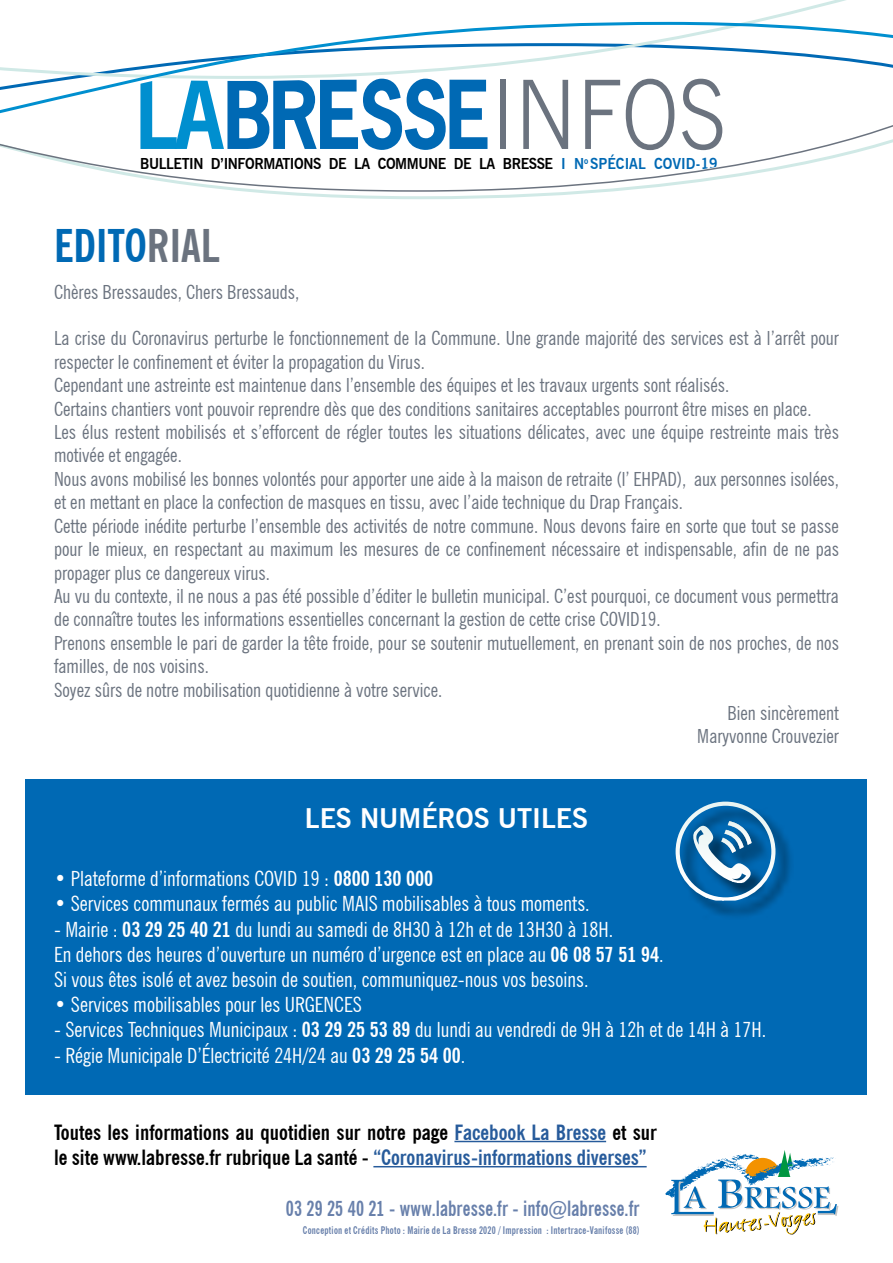
<style>
.page{position:relative;width:893px;height:1263px;background:#fff}
.page>*{position:absolute;margin:0;border:0;box-sizing:border-box;transform-origin:0 0}
.t1{font:103.8px "News Gothic Cnd B";letter-spacing:-.03em;color:#0069b4}
.t2{font:700 condensed 45px "News Gothic BT";color:#0069b4}
.t3{font:700 27px "News Gothic BT";color:#fff}
.t4{font:condensed 21px/25.2px "News Gothic BT";color:#fff}
.t5{font:700 condensed 21px/25.2px "News Gothic BT";color:#000}
.t6{font:700 condensed 21px "News Gothic BT";letter-spacing:.01em;color:#6880ab;scale:.89 1}
.t7{font:condensed 19.5px "News Gothic BT";color:#6b737f}
.t8{font:700 15px "News Gothic BT";letter-spacing:-.03em;color:#000;scale:.95 1}
.t9{font:700 15px "News Gothic BT";color:#0069b4;scale:.95 1}
.t10{font:700 condensed 10.5px "News Gothic BT";letter-spacing:.03em;color:#6880ab;scale:.89 1}
.s1{color:#008fcf}
.s2{font-family:"News Gothic BT";font-weight:300;font-size:95.7px;color:#6b737f}
.s3{color:#6b737f}
.s4{font-weight:700}
.s5{color:#275b9b}
</style>
<div class="page">
<svg style="left:253px;top:192px;width:349px;height:8px"></svg>
<svg style="left:755px;top:0;width:91px;height:20px"></svg>
<svg style="left:0;top:20px;width:893px;height:94px"></svg>
<svg style="left:665px;top:1150px;width:173px;height:84px"></svg>
<div style="left:26px;top:779px;width:841px;height:316px;background:#0069b4"></div>
<svg style="left:0;top:125px;width:893px;height:67px"></svg>
<div style="left:678px;top:804px;width:116px;height:116px;background:#000;opacity:.5"></div>
<svg style="left:676px;top:802px;width:99px;height:98px"></svg>
<hr style="left:454px;top:1141px;width:152px;height:1px;background:#275b9b">
<hr style="left:373px;top:1166px;width:274px;height:1px;background:#275b9b">
<h1 class="t1" style="left:136px;top:71px;width:591px"><span class="s1">LA</span>BRESSE<span class="s2">INFOS</span></h1>
<p class="t8" style="left:140px;top:154px;width:436px">BULLETIN D’INFORMATIONS DE LA COMMUNE DE LA BRESSE</p>
<p class="t9" style="left:561px;top:154px;width:166px">I N<sup>o</sup> SPÉCIAL COVID-19</p>
<h2 class="t2" style="left:54px;top:218px;width:167px">EDITO<span class="s3">RIAL</span></h2>
<p class="t7" style="left:54px;top:280px;width:247px">Chères Bressaudes, Chers Bressauds,</p>
<p class="t7" style="left:54px;top:327px;width:786px">La crise du Coronavirus perturbe le fonctionnement de la Commune. Une grande majorité des services est à l’arrêt pour</p>
<p class="t7" style="left:54px;top:350px;width:372px">respecter le confinement et éviter la propagation du Virus.</p>
<p class="t7" style="left:54px;top:373px;width:677px">Cependant une astreinte est maintenue dans l’ensemble des équipes et les travaux urgents sont réalisés.</p>
<p class="t7" style="left:54px;top:397px;width:759px">Certains chantiers vont pouvoir reprendre dès que des conditions sanitaires acceptables pourront être mises en place.</p>
<p class="t7" style="left:54px;top:420px;width:786px">Les élus restent mobilisés et s’efforcent de régler toutes les situations délicates, avec une équipe restreinte mais très</p>
<p class="t7" style="left:54px;top:444px;width:129px">motivée et engagée.</p>
<p class="t7" style="left:54px;top:467px;width:786px">Nous avons mobilisé les bonnes volontés pour apporter une aide à la maison de retraite (l’ EHPAD), aux personnes isolées,</p>
<p class="t7" style="left:54px;top:490px;width:631px">et en mettant en place la confection de masques en tissu, avec l’aide technique du Drap Français.</p>
<p class="t7" style="left:54px;top:514px;width:786px">Cette période inédite perturbe l’ensemble des activités de notre commune. Nous devons faire en sorte que tout se passe</p>
<p class="t7" style="left:54px;top:537px;width:786px">pour le mieux, en respectant au maximum les mesures de ce confinement nécessaire et indispensable, afin de ne pas</p>
<p class="t7" style="left:54px;top:561px;width:218px">propager plus ce dangereux virus.</p>
<p class="t7" style="left:54px;top:584px;width:786px">Au vu du contexte, il ne nous a pas été possible d’éditer le bulletin municipal. C’est pourquoi, ce document vous permettra</p>
<p class="t7" style="left:54px;top:607px;width:608px">de connaître toutes les informations essentielles concernant la gestion de cette crise COVID19.</p>
<p class="t7" style="left:54px;top:631px;width:786px">Prenons ensemble le pari de garder la tête froide, pour se soutenir mutuellement, en prenant soin de nos proches, de nos</p>
<p class="t7" style="left:54px;top:654px;width:156px">familles, de nos voisins.</p>
<p class="t7" style="left:54px;top:678px;width:390px">Soyez sûrs de notre mobilisation quotidienne à votre service.</p>
<p class="t7" style="left:727px;top:701px;width:113px">Bien sincèrement</p>
<p class="t7" style="left:697px;top:724px;width:143px">Maryvonne Crouvezier</p>
<h3 class="t3" style="left:305px;top:802px;width:285px">LES NUMÉROS UTILES</h3>
<p class="t4" style="left:54px;top:866px;width:381px">• Plateforme d’informations COVID 19 : <span class="s4">0800 130 000</span></p>
<p class="t4" style="left:54px;top:891px;width:537px">• Services communaux fermés au public MAIS mobilisables à tous moments.</p>
<p class="t4" style="left:54px;top:916px;width:611px">- Mairie : <span class="s4">03 29 25 40 21</span> du lundi au samedi de 8H30 à 12h et de 13H30 à 18H.<br>En dehors des heures d’ouverture un numéro d’urgence est en place au <span class="s4">06 08 57 51 94</span>.<br>Si vous êtes isolé et avez besoin de soutien, communiquez-nous vos besoins.</p>
<p class="t4" style="left:54px;top:992px;width:309px">• Services mobilisables pour les URGENCES</p>
<p class="t4" style="left:54px;top:1017px;width:714px">- Services Techniques Municipaux : <span class="s4">03 29 25 53 89</span> du lundi au vendredi de 9H à 12h et de 14H à 17H.</p>
<p class="t4" style="left:54px;top:1042px;width:413px">- Régie Municipale D’Électricité 24H/24 au <span class="s4">03 29 25 54 00</span>.</p>
<p class="t5" style="left:54px;top:1119px;width:604px">Toutes les informations au quotidien sur notre page <span class="s5">Facebook La Bresse</span> et sur le site www.labresse.fr rubrique La santé - <span class="s5">“Coronavirus-informations diverses”</span></p>
<p class="t6" style="left:286px;top:1196px;width:399px">03 29 25 40 21 - www.labresse.fr - info@labresse.fr</p>
<p class="t10" style="left:303px;top:1224px;width:380px">Conception et Crédits Photo : Mairie de La Bresse 2020 / Impression : Intertrace-Vanifosse (88)</p>
</div>
